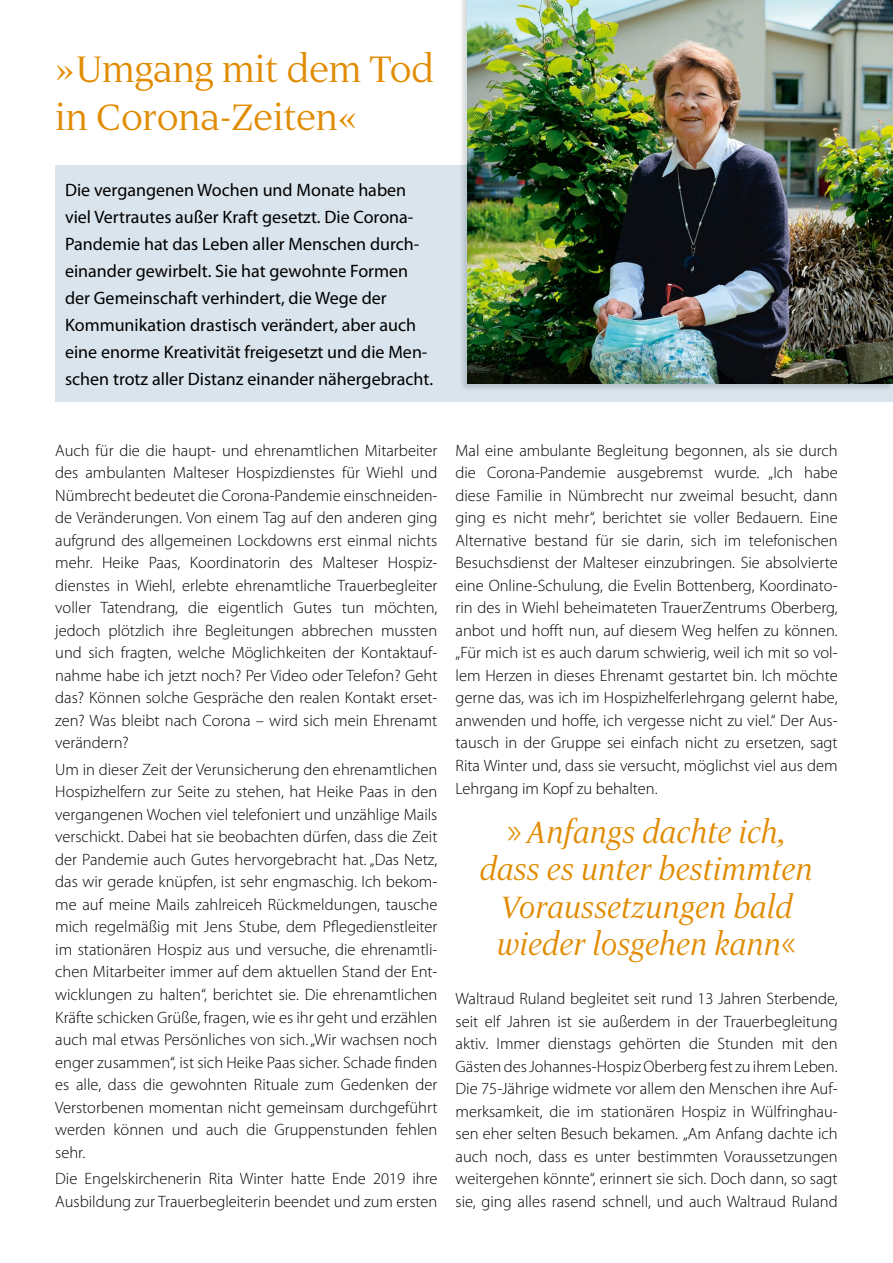
<style>
.page{position:relative;width:893px;height:1263px;background:#fff}
.page>*{position:absolute;margin:0;border:0;box-sizing:border-box;transform-origin:0 0}
.t1{font:45px/48px "Luxury Text";color:#e18b00}
.t2{font:italic 37.5px/37.5px "Luxury Text";color:#e18b00;text-align:center}
.t3{font:18px/27px "Myriad Pro";color:#000}
.t4{font:300 16.5px/22.5px "Myriad Pro";color:#000;text-align:justify}
.s1{font-family:"Myriad Pro";font-weight:300;font-style:normal}
</style>
<div class="page">
<div style="left:55px;top:166px;width:838px;height:236px;background:#dae4ec"></div>
<div style="left:459px;top:0;width:434px;height:392px;background:#2a424a;opacity:.2"></div>
<img style="left:468px;top:0;width:425px;height:383px">
<h1 class="t1" style="left:55px;top:43px;width:380px">»Umgang mit dem Tod in Corona-Zeiten«</h1>
<p class="t3" style="left:65px;top:176px;width:369px">Die vergangenen Wochen und Monate haben viel Vertrautes außer Kraft gesetzt. Die Corona-Pandemie hat das Leben aller Menschen durch&shy;einander gewirbelt. Sie hat gewohnte Formen der Gemeinschaft verhindert, die Wege der Kommunikation drastisch verändert, aber auch eine enorme Kreativität freigesetzt und die Men&shy;schen trotz aller Distanz einander nähergebracht.</p>
<p class="t4" style="left:55px;top:439px;width:384px">Auch für die die haupt- und ehrenamtlichen Mitarbeiter des ambulanten Malteser Hospizdienstes für Wiehl und Nümbrecht bedeutet die Corona-Pandemie einschneiden&shy;de Veränderungen. Von einem Tag auf den anderen ging aufgrund des allgemeinen Lockdowns erst einmal nichts mehr. Heike Paas, Koordinatorin des Malteser Hospiz&shy;dienstes in Wiehl, erlebte ehrenamtliche Trauerbegleiter voller Tatendrang, die eigentlich Gutes tun möchten, jedoch plötzlich ihre Begleitungen abbrechen mussten und sich fragten, welche Möglichkeiten der Kontaktauf&shy;nahme habe ich jetzt noch? Per Video oder Telefon? Geht das? Können solche Gespräche den realen Kontakt erset&shy;zen? Was bleibt nach Corona – wird sich mein Ehrenamt verändern?</p>
<p class="t4" style="left:55px;top:758px;width:384px">Um in dieser Zeit der Verunsicherung den ehrenamtlichen Hospizhelfern zur Seite zu stehen, hat Heike Paas in den vergangenen Wochen viel telefoniert und unzählige Mails verschickt. Dabei hat sie beobachten dürfen, dass die Zeit der Pandemie auch Gutes hervorgebracht hat. „Das Netz, das wir gerade knüpfen, ist sehr engmaschig. Ich bekom&shy;me auf meine Mails zahlreiceh Rückmeldungen, tausche mich regelmäßig mit Jens Stube, dem Pflegedienstleiter im stationären Hospiz aus und versuche, die ehrenamtli&shy;chen Mitarbeiter immer auf dem aktuellen Stand der Ent&shy;wicklungen zu halten“, berichtet sie. Die ehrenamtlichen Kräfte schicken Grüße, fragen, wie es ihr geht und erzählen auch mal etwas Persönliches von sich. „Wir wachsen noch enger zusammen“, ist sich Heike Paas sicher. Schade finden es alle, dass die gewohnten Rituale zum Gedenken der Verstorbenen momentan nicht gemeinsam durchgeführt werden können und auch die Gruppenstunden fehlen sehr.</p>
<p class="t4" style="left:55px;top:1167px;width:384px">Die Engelskirchenerin Rita Winter hatte Ende 2019 ihre<br>Ausbildung zur Trauerbegleiterin beendet und zum ersten</p>
<p class="t4" style="left:455px;top:439px;width:384px">Mal eine ambulante Begleitung begonnen, als sie durch die Corona-Pandemie ausgebremst wurde. „Ich habe diese Familie in Nümbrecht nur zweimal besucht, dann ging es nicht mehr“, berichtet sie voller Bedauern. Eine Alternative bestand für sie darin, sich im telefonischen Besuchsdienst der Malteser einzubringen. Sie absolvierte eine Online-Schulung, die Evelin Bottenberg, Koordinato&shy;rin des in Wiehl beheimateten TrauerZentrums Oberberg, anbot und hofft nun, auf diesem Weg helfen zu können. „Für mich ist es auch darum schwierig, weil ich mit so vol&shy;lem Herzen in dieses Ehrenamt gestartet bin. Ich möchte gerne das, was ich im Hospizhelferlehrgang gelernt habe, anwenden und hoffe, ich vergesse nicht zu viel.“ Der Aus&shy;tausch in der Gruppe sei einfach nicht zu ersetzen, sagt Rita Winter und, dass sie versucht, möglichst viel aus dem Lehrgang im Kopf zu behalten.</p>
<h2 class="t2" style="left:480px;top:811px;width:335px"><span class="s1">»</span>Anfangs dachte ich, dass es unter bestimmten<br>Voraussetzungen bald wieder losgehen kann<span class="s1">«</span></h2>
<p class="t4" style="left:455px;top:987px;width:384px">Waltraud Ruland begleitet seit rund 13 Jahren Sterbende, seit elf Jahren ist sie außerdem in der Trauerbegleitung aktiv. Immer dienstags gehörten die Stunden mit den Gästen des Johannes-Hospiz Oberberg fest zu ihrem Leben.<br>Die 75-Jährige widmete vor allem den Menschen ihre Auf&shy;merksamkeit, die im stationären Hospiz in Wülfringhau&shy;sen eher selten Besuch bekamen. „Am Anfang dachte ich auch noch, dass es unter bestimmten Voraussetzungen weitergehen könnte“, erinnert sie sich. Doch dann, so sagt sie, ging alles rasend schnell, und auch Waltraud Ruland</p>
</div>
